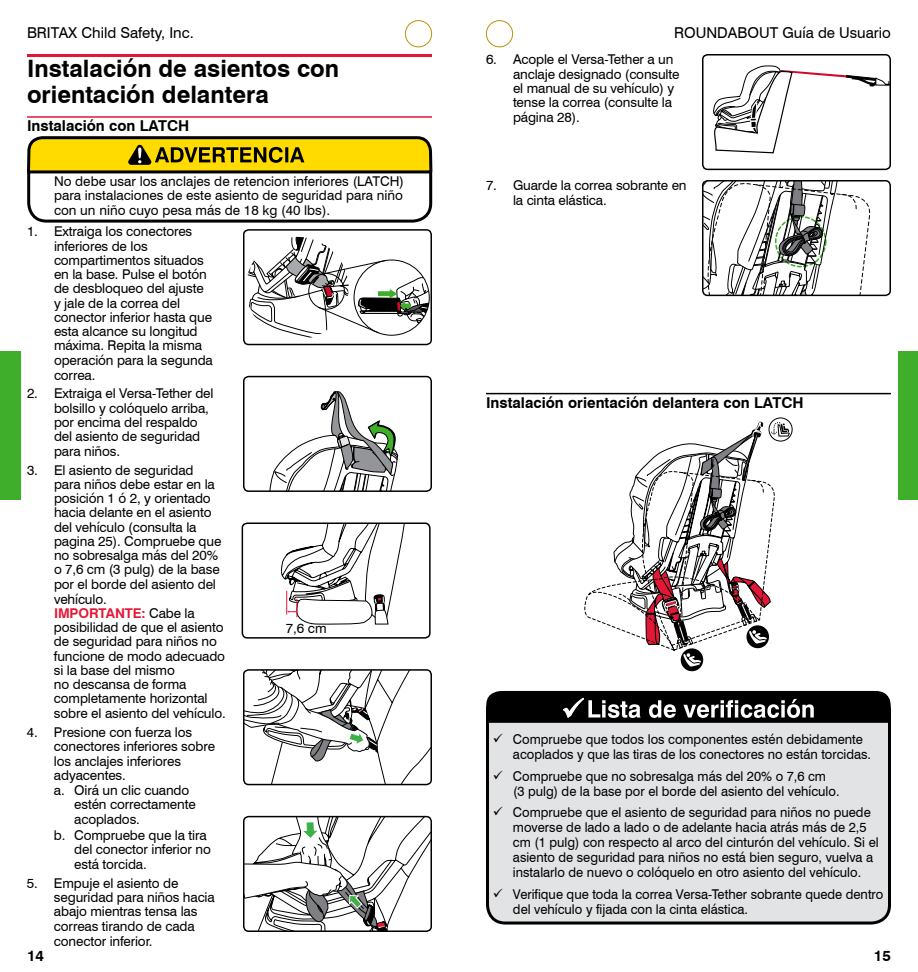
<style>
.page{position:relative;width:918px;height:972px;background:#fff}
.page>*{position:absolute;margin:0;border:0;box-sizing:border-box;transform-origin:0 0}
.t1{font:700 24px/25.5px "Swiss 721 BT";color:#000}
.t2{font:700 15px "Swiss 721 BT";color:#000}
.t3{font:15px "Swiss 721 BT";color:#000}
.t4{font:13.5px/14.4px "Swiss 721 BT";letter-spacing:-.01em;color:#000}
.t5{font:13.5px/15px "Swiss 721 BT";letter-spacing:-.01em;color:#000;scale:.96 1}
.s1{font-weight:700;color:#e31837}
</style>
<div class="page">
<div style="left:486px;top:20px;width:27px;height:27px;border:1px solid #bc9109;border-radius:50%"></div>
<div style="left:0;top:351px;width:21px;height:149px;background:#3fae2a"></div>
<div style="left:898px;top:351px;width:20px;height:149px;background:#3fae2a"></div>
<svg style="left:247px;top:237px;width:182px;height:101px"></svg>
<div style="left:243px;top:229px;width:189px;height:116px;border:2px solid #000;border-radius:5px"></div>
<svg style="left:269px;top:391px;width:130px;height:98px"></svg>
<div style="left:243px;top:376px;width:189px;height:116px;border:2px solid #000;border-radius:5px"></div>
<svg style="left:704px;top:183px;width:167px;height:113px"></svg>
<div style="left:702px;top:180px;width:189px;height:116px;border:2px solid #000;border-radius:5px"></div>
<svg style="left:245px;top:672px;width:185px;height:113px"></svg>
<div style="left:243px;top:669px;width:189px;height:116px;border:2px solid #000;border-radius:5px"></div>
<svg style="left:246px;top:819px;width:183px;height:110px"></svg>
<div style="left:243px;top:816px;width:189px;height:116px;border:2px solid #000;border-radius:5px"></div>
<div style="left:769px;top:418px;width:23px;height:23px;border:1px solid #000;border-radius:50%"></div>
<svg style="left:585px;top:422px;width:205px;height:249px"></svg>
<hr style="left:486px;top:393px;width:405px;height:1px;background:#000">
<svg style="left:713px;top:65px;width:175px;height:89px"></svg>
<div style="left:702px;top:54px;width:189px;height:116px;border:2px solid #000;border-radius:5px"></div>
<div style="left:488px;top:692px;width:402px;height:231px;background:#e2e3e4;border-radius:18px"></div>
<div style="left:486px;top:691px;width:405px;height:234px;border:3px solid #000;border-radius:18px"></div>
<svg style="left:281px;top:525px;width:124px;height:99px"></svg>
<div style="left:242px;top:522px;width:189px;height:117px;border:2px solid #000;border-radius:5px"></div>
<svg style="left:486px;top:690px;width:405px;height:34px;background:#303030"></svg>
<div style="left:27px;top:155px;width:405px;height:68px;border:3px solid #000;border-radius:18px"></div>
<svg style="left:27px;top:20px;width:406px;height:155px"></svg>
<svg style="left:29px;top:138px;width:402px;height:34px;background:#cfb101"></svg>
<hr style="left:27px;top:54px;width:405px;height:3px;background:#e31837">
<hr style="left:27px;top:116px;width:405px;height:2px;background:#e31837">
<p class="t3" style="left:27px;top:24px;width:168px">BRITAX Child Safety, Inc.</p>
<p class="t3" style="left:674px;top:24px;width:218px">ROUNDABOUT Guía de Usuario</p>
<p class="t4" style="left:513px;top:52px;width:168px;text-indent:-27px">6. Acople el Versa-Tether a un anclaje designado (consulte el manual de su vehículo) y tense la correa (consulte la página 28).</p>
<h1 class="t1" style="left:27px;top:56px;width:314px">Instalación de asientos con orientación delantera</h1>
<p class="t2" style="left:27px;top:117px;width:164px">Instalación con LATCH</p>
<p class="t4" style="left:54px;top:174px;width:352px;text-align:justify">No debe usar los anclajes de retencion inferiores (LATCH) para instalaciones de este asiento de seguridad para niño con un niño cuyo pesa más de 18 kg (40 lbs).</p>
<p class="t4" style="left:54px;top:224px;width:160px;text-indent:-27px">1. Extraiga los conectores inferiores de los compartimentos situados en la base. Pulse el botón de desbloqueo del ajuste y jale de la correa del conector inferior hasta que esta alcance su longitud máxima. Repita la misma operación para la segunda correa.</p>
<p class="t4" style="left:54px;top:386px;width:161px;text-indent:-27px">2. Extraiga el Versa-Tether del bolsillo y colóquelo arriba, por encima del respaldo del asiento de seguridad para niños.</p>
<p class="t4" style="left:54px;top:463px;width:173px;text-indent:-27px">3. El asiento de seguridad<br>para niños debe estar en la posición 1 ó 2, y orientado hacia delante en el asiento del vehículo (consulta la pagina 25). Compruebe que no sobresalga más del 20% o 7,6 cm (3 pulg) de la base por el borde del asiento del vehículo.<br><span class="s1">IMPORTANTE:</span> Cabe la posibilidad de que el asiento de seguridad para niños no funcione de modo adecuado si la base del mismo<br>no descansa de forma completamente horizontal sobre el asiento del vehículo.</p>
<p class="t4" style="left:54px;top:725px;width:163px;text-indent:-27px">4. Presione con fuerza los conectores inferiores sobre los anclajes inferiores adyacentes.<br>a. Oirá un clic cuando</p>
<p class="t4" style="left:74px;top:797px;width:123px">estén correctamente acoplados.</p>
<p class="t4" style="left:74px;top:828px;width:138px;text-indent:-20px">b. Compruebe que la tira del conector inferior no está torcida.</p>
<p class="t4" style="left:54px;top:876px;width:162px;text-indent:-27px">5. Empuje el asiento de seguridad para niños hacia abajo mientras tensa las correas tirando de cada conector inferior.</p>
<p class="t4" style="left:286px;top:621px;width:42px">7,6 cm</p>
<p class="t4" style="left:513px;top:178px;width:175px;line-height:15px;text-indent:-27px">7. Guarde la correa sobrante en la cinta elástica.</p>
<p class="t2" style="left:486px;top:393px;width:319px">Instalación orientación delantera con LATCH</p>
<p class="t5" style="left:513px;top:731px;width:375px">Compruebe que todos los componentes estén debidamente acoplados y que las tiras de los conectores no están torcidas.</p>
<p class="t5" style="left:513px;top:768px;width:342px">Compruebe que no sobresalga más del 20% o 7,6 cm (3 pulg) de la base por el borde del asiento del vehículo.</p>
<p class="t5" style="left:513px;top:805px;width:382px">Compruebe que el asiento de seguridad para niños no puede moverse de lado a lado o de adelante hacia atrás más de 2,5 cm (1 pulg) con respecto al arco del cinturón del vehículo. Si el asiento de seguridad para niños no está bien seguro, vuelva a instalarlo de nuevo o colóquelo en otro asiento del vehículo.</p>
<p class="t5" style="left:513px;top:887px;width:387px">Verifique que toda la correa Versa-Tether sobrante quede dentro del vehículo y fijada con la cinta elástica.</p>
<p class="t2" style="left:27px;top:947px;width:19px">14</p>
<p class="t2" style="left:874px;top:947px;width:19px">15</p>
</div>
